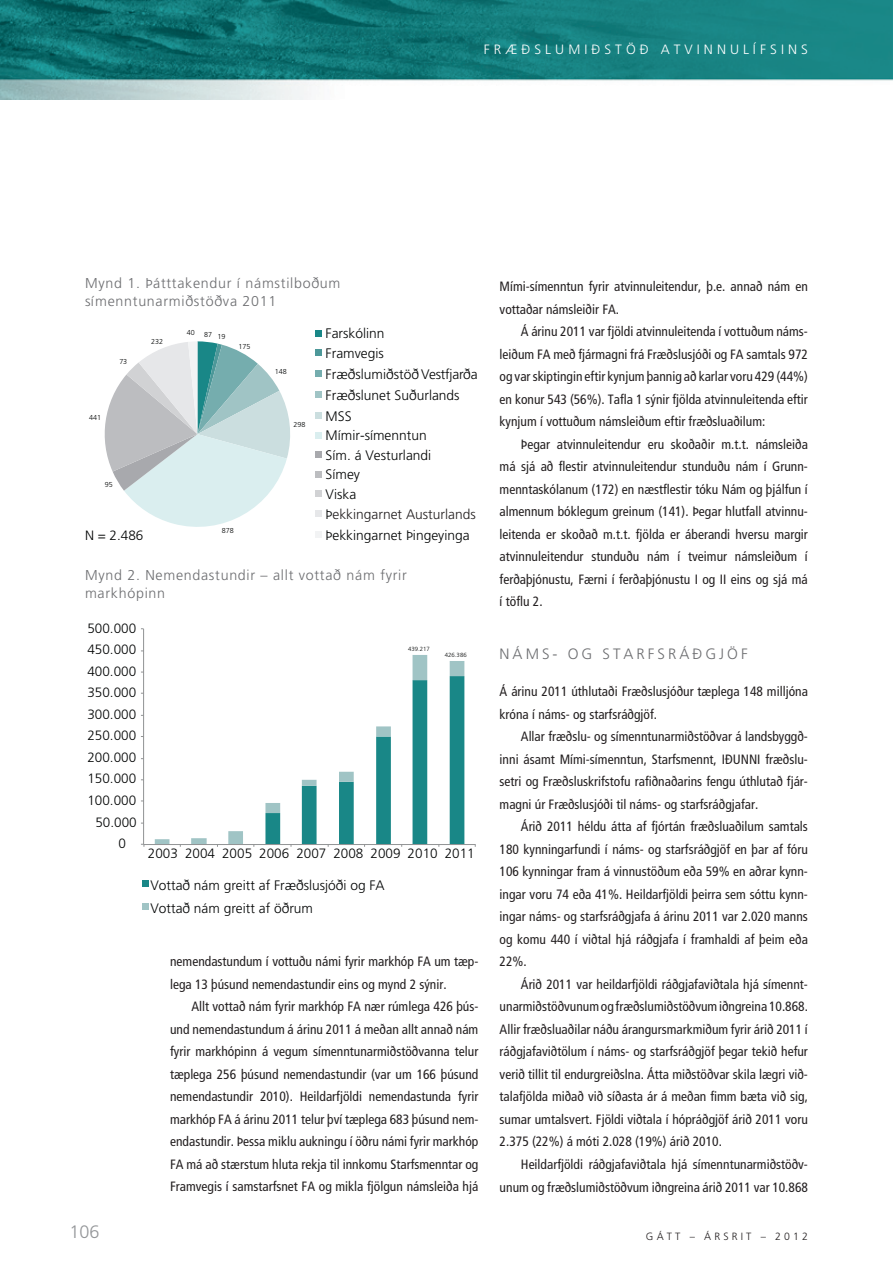
<style>
.page{position:relative;width:893px;height:1263px;background:#fff}
.page>*{position:absolute;margin:0;border:0;box-sizing:border-box;transform-origin:0 0}
.t1{font:300 18px "Frutiger";color:#939598}
.t2{font:300 15px "Frutiger";letter-spacing:.2em;color:#6c6d70}
.t3{font:300 14.25px/18px "Frutiger";letter-spacing:.05em;color:#6c6d70}
.t4{font:300 13.8px/19.5px "Frutiger LT Std";color:#030505}
.t5{font:condensed 13.5px/22.5px "Frutiger";color:#231f20;text-align:justify}
.t6{font:300 13.5px "Frutiger LT Std";color:#030505}
.t7{font:300 13.5px "Frutiger";letter-spacing:.3em;color:#fff}
.t8{font:300 10.5px "Frutiger";letter-spacing:.3em;color:#231f20}
.t9{font:300 7.2px "Frutiger LT Std";color:#030505}
.t10{font:300 6px "Frutiger LT Std";color:#030505}
.s1{color:#231f20}
</style>
<div class="page">
<img style="left:0;top:0;width:893px;height:100px">
<svg style="left:155px;top:655px;width:309px;height:189px"></svg>
<hr style="left:143px;top:629px;width:1px;height:215px;background:#919394">
<hr style="left:144px;top:844px;width:331px;height:1px;background:#919394">
<svg style="left:265px;top:676px;width:199px;height:171px"></svg>
<svg style="left:142px;top:880px;width:6px;height:6px"></svg>
<svg style="left:142px;top:903px;width:6px;height:6px"></svg>
<svg style="left:104px;top:341px;width:186px;height:186px"></svg>
<svg style="left:315px;top:330px;width:6px;height:6px"></svg>
<svg style="left:315px;top:350px;width:6px;height:6px"></svg>
<svg style="left:315px;top:371px;width:6px;height:6px"></svg>
<svg style="left:315px;top:392px;width:6px;height:6px"></svg>
<svg style="left:315px;top:413px;width:6px;height:6px"></svg>
<svg style="left:315px;top:432px;width:6px;height:6px"></svg>
<svg style="left:315px;top:452px;width:6px;height:6px"></svg>
<svg style="left:315px;top:471px;width:6px;height:6px"></svg>
<svg style="left:315px;top:491px;width:6px;height:6px"></svg>
<div style="left:315px;top:510px;width:6px;height:7px;background:#e6e7e9"></div>
<div style="left:315px;top:531px;width:6px;height:7px;background:#f2f3f4"></div>
<p class="t7" style="left:484px;top:42px;width:326px">FRÆÐSLUMIÐSTÖÐ ATVINNULÍFSINS</p>
<p class="t3" style="left:85px;top:274px;width:257px">Mynd 1. Þátttakendur í námstilboðum símenntunarmiðstöðva 2011</p>
<p class="t9" style="left:119px;top:357px;width:9px">73</p>
<p class="t9" style="left:89px;top:413px;width:13px">441</p>
<p class="t9" style="left:105px;top:481px;width:9px">95</p>
<p class="t9" style="left:151px;top:337px;width:13px">232</p>
<p class="t9" style="left:187px;top:328px;width:9px">40</p>
<p class="t4" style="left:326px;top:324px;width:60px">Farskólinn<br>Framvegis</p>
<p class="t4" style="left:326px;top:364px;width:153px;line-height:21px">Fræðslumiðstöð Vestfjarða<br>Fræðslunet Suðurlands<br>MSS</p>
<p class="t4" style="left:326px;top:426px;width:152px">Mímir-símenntun<br>Sím. á Vesturlandi<br>Símey<br>Viska<br>Þ<span class="s1">ekkingarnet Austurlands</span></p>
<p class="t9" style="left:204px;top:331px;width:23px">87 19</p>
<p class="t9" style="left:238px;top:342px;width:13px">175</p>
<p class="t9" style="left:275px;top:368px;width:13px">148</p>
<p class="t9" style="left:294px;top:420px;width:13px">298</p>
<p class="t9" style="left:222px;top:527px;width:13px">878</p>
<p class="t6" style="left:85px;top:527px;width:60px">N = 2.486</p>
<p class="t4" style="left:326px;top:525px;width:145px">Þekkingarnet Þingeyinga</p>
<p class="t3" style="left:85px;top:566px;width:323px">Mynd 2. Nemendastundir – allt vottað nám fyrir markhópinn</p>
<p class="t6" style="left:87px;top:620px;width:50px">500.000</p>
<p class="t6" style="left:87px;top:642px;width:50px">450.000</p>
<p class="t6" style="left:87px;top:663px;width:50px">400.000</p>
<p class="t6" style="left:87px;top:685px;width:50px">350.000</p>
<p class="t6" style="left:87px;top:706px;width:50px">300.000</p>
<p class="t6" style="left:87px;top:728px;width:50px">250.000</p>
<p class="t6" style="left:87px;top:750px;width:50px">200.000</p>
<p class="t6" style="left:87px;top:771px;width:50px">150.000</p>
<p class="t6" style="left:87px;top:793px;width:50px">100.000</p>
<p class="t6" style="left:95px;top:814px;width:43px">50.000</p>
<p class="t6" style="left:119px;top:836px;width:9px">0</p>
<p class="t10" style="left:408px;top:645px;width:23px">439.217</p>
<p class="t10" style="left:445px;top:651px;width:23px">426.386</p>
<p class="t6" style="left:148px;top:846px;width:328px">2003 2004 2005 2006 2007 2008 2009 2010 2011</p>
<p class="t4" style="left:150px;top:874px;width:236px;line-height:22.8px">Vottað nám greitt af Fræðslusjóði og FA<br>Vottað nám greitt af öðrum</p>
<h1 class="t1" style="left:70px;top:1222px;width:32px">106</h1>
<p class="t5" style="left:170px;top:950px;width:310px">nemenda stundum í vottuðu námi fyrir markhóp FA um tæp&shy;lega 13 þúsund nemendastundir eins og mynd 2 sýnir.</p>
<p class="t5" style="left:170px;top:995px;width:310px;text-indent:21px">Allt vottað nám fyrir markhóp FA nær rúmlega 426 þús&shy;und nemendastundum á árinu 2011 á meðan allt annað nám fyrir markhópinn á vegum símenntunarmiðstöðvanna telur tæplega 256 þúsund nemendastundir (var um 166 þúsund nemendastundir 2010). Heildarfjöldi nemendastunda fyrir markhóp FA á árinu 2011 telur því tæplega 683 þúsund nem&shy;endastundir. Þessa miklu aukningu í öðru námi fyrir markhóp FA má að stærstum hluta rekja til innkomu Starfsmenntar og Framvegis í samstarfsnet FA og mikla fjölgun námsleiða hjá</p>
<p class="t5" style="left:500px;top:275px;width:310px">Mími-símenntun fyrir atvinnuleitendur, þ.e. annað nám en vottaðar námsleiðir FA.</p>
<p class="t5" style="left:500px;top:320px;width:310px;text-indent:21px">Á árinu 2011 var fjöldi atvinnuleitenda í vottuðum náms&shy;leiðum FA með fjármagni frá Fræðslusjóði og FA samtals 972 og var skiptingin eftir kynjum þannig að karlar voru 429 (44%) en konur 543 (56%). Tafla 1 sýnir fjölda atvinnuleitenda eftir kynjum í vottuðum námsleiðum eftir fræðsluaðilum:</p>
<p class="t5" style="left:500px;top:433px;width:310px;text-indent:21px">Þegar atvinnuleitendur eru skoðaðir m.t.t. námsleiða má sjá að flestir atvinnuleitendur stunduðu nám í Grunn&shy;menntaskólanum (172) en næstflestir tóku Nám og þjálfun í almennum bóklegum greinum (141). Þegar hlutfall atvinnu&shy;leitenda er skoðað m.t.t. fjölda er áberandi hversu margir atvinnuleitendur stunduðu nám í tveimur námsleiðum í ferðaþjónustu, Færni í ferðaþjónustu I og II eins og sjá má í töflu 2.</p>
<p class="t2" style="left:500px;top:645px;width:250px">NÁMS- OG STARFSRÁÐGJÖF</p>
<p class="t5" style="left:500px;top:680px;width:310px">Á árinu 2011 úthlutaði Fræðslusjóður tæplega 148 milljóna króna í náms- og starfsráðgjöf.</p>
<p class="t5" style="left:500px;top:725px;width:310px;text-indent:21px">Allar fræðslu- og símenntunarmiðstöðvar á landsbyggð&shy;inni ásamt Mími-símenntun, Starfsmennt, IÐUNNI fræðslu&shy;setri og Fræðsluskrifstofu rafiðnaðarins fengu úthlutað fjár&shy;magni úr Fræðslusjóði til náms- og starfsráðgjafar.</p>
<p class="t5" style="left:500px;top:815px;width:310px;text-indent:21px">Árið 2011 héldu átta af fjórtán fræðsluaðilum samtals 180 kynningarfundi í náms- og starfsráðgjöf en þar af fóru 106 kynningar fram á vinnustöðum eða 59% en aðrar kynn&shy;ingar voru 74 eða 41%. Heildarfjöldi þeirra sem sóttu kynn&shy;ingar náms- og starfsráðgjafa á árinu 2011 var 2.020 manns og komu 440 í viðtal hjá ráðgjafa í framhaldi af þeim eða 22%.</p>
<p class="t5" style="left:500px;top:973px;width:310px;text-indent:21px">Árið 2011 var heildarfjöldi ráðgjafaviðtala hjá símennt&shy;unarmiðstöðvunum og fræðslumiðstöðvum iðngreina 10.868.<br>Allir fræðsluaðilar náðu árangursmarkmiðum fyrir árið 2011 í ráðgjafaviðtölum í náms- og starfsráðgjöf þegar tekið hefur verið tillit til endurgreiðslna. Átta miðstöðvar skila lægri við&shy;talafjölda miðað við síðasta ár á meðan fimm bæta við sig, sumar umtalsvert. Fjöldi viðtala í hópráðgjöf árið 2011 voru 2.375 (22%) á móti 2.028 (19%) árið 2010.</p>
<p class="t5" style="left:500px;top:1153px;width:310px;text-align:right">Heildarfjöldi ráðgjafaviðtala hjá símenntunarmiðstöðv&shy;unum og fræðslumiðstöðvum iðngreina árið 2011 var 10.868</p>
<p class="t8" style="left:646px;top:1230px;width:163px">GÁTT – ÁRSRIT – 2012</p>
</div>
